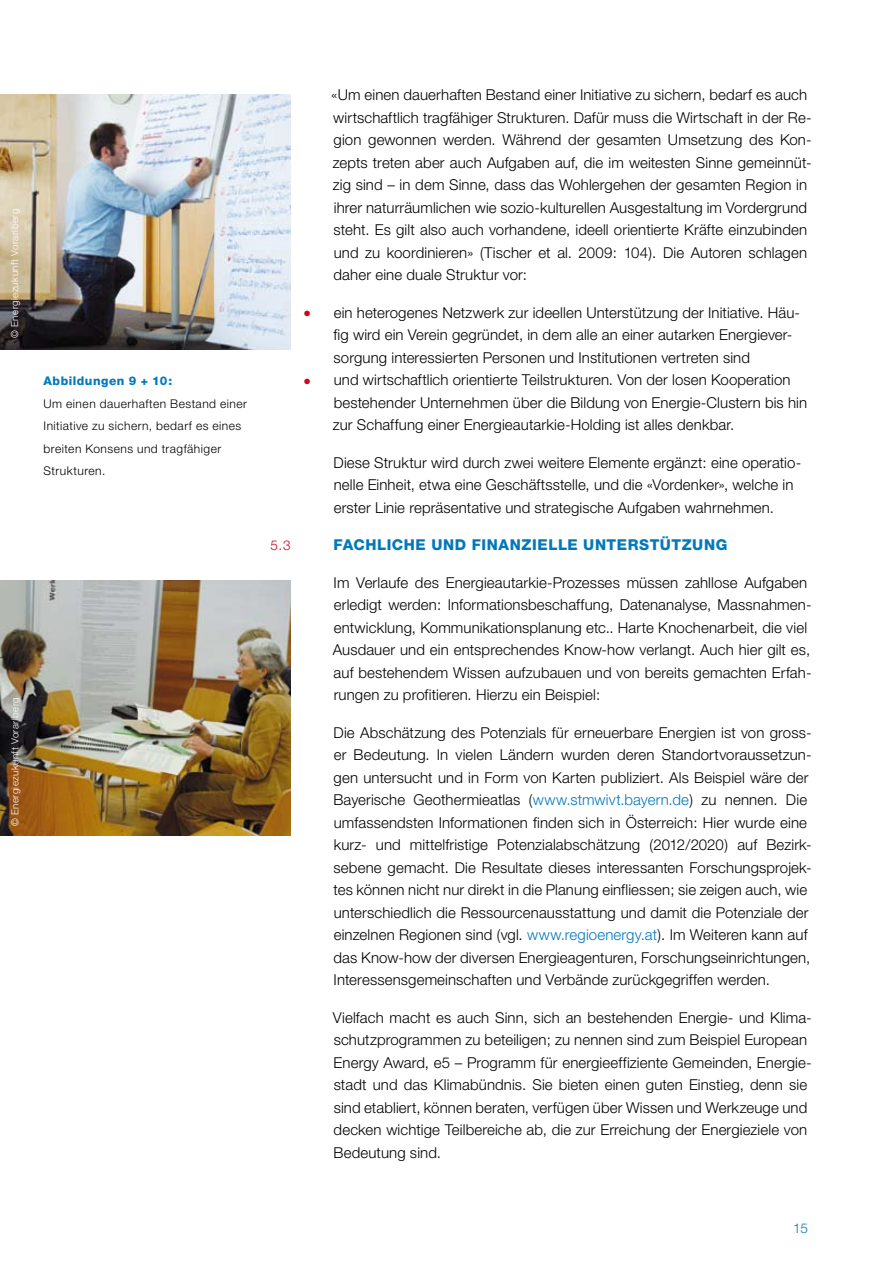
<style>
.page{position:relative;width:893px;height:1263px;background:#fff}
.page>*{position:absolute;margin:0;border:0;box-sizing:border-box;transform-origin:0 0}
.t1{font:800 30px "Helvetica Neue CE";color:#cd071e}
.t2{font:300 15px/22.5px "Helvetica Neue CE";letter-spacing:.01em;color:#000}
.t3{font:800 15px "Helvetica Neue CE";letter-spacing:.045em;color:#0079bc}
.t4{font:300 13.5px "Helvetica Neue CE";color:#cd071e}
.t5{font:300 13.5px "Helvetica Neue CE";color:#0079bc}
.t6{font:300 12px/22.5px "Helvetica Neue CE";letter-spacing:.04em;color:#000}
.t7{font:800 12px "Helvetica Neue CE";letter-spacing:.045em;color:#0079bc}
.t8{font:300 9.75px "Helvetica Neue CE";letter-spacing:.045em;color:#fff}
.s1{color:#0079bc}
</style>
<div class="page">
<img style="left:0;top:581px;width:291px;height:255px">
<img style="left:0;top:95px;width:291px;height:255px">
<p class="t8" style="left:9px;top:338px;width:131px;rotate:-90deg">© Energiezukunft Vorarlberg</p>
<p class="t7" style="left:44px;top:373px;width:130px">ABBILDUNGEN 9 + 10:</p>
<p class="t6" style="left:44px;top:392px;width:205px">U m einen dauerhaften Bestand einer<br>Initiative zu sichern, bedarf es eines breiten Konsens und tragfähiger<br>Strukturen.</p>
<p class="t8" style="left:9px;top:826px;width:131px;rotate:-90deg">© Energiezukunft Vorarlberg</p>
<h1 class="t1" style="left:302px;top:293px;width:11px">·</h1>
<h1 class="t1" style="left:302px;top:360px;width:11px">·</h1>
<p class="t4" style="left:271px;top:537px;width:21px">5.3</p>
<p class="t2" style="left:331px;top:83px;width:482px">«U m einen dauerhaften Bestand einer Initiative zu sichern, bedarf es auch wirtschaftlich tragfähiger Strukturen. Dafür muss die Wirtschaft in der Re&shy;gion gewonnen werden. Während der gesamten U msetzung des Kon&shy;zepts treten aber auch Aufgaben auf, die im weitesten Sinne gemeinnüt&shy;zig sind – in dem Sinne, dass das Wohlergehen der gesamten Region in ihrer naturräumlichen wie sozio-kulturellen Ausgestaltung im Vordergrund steht. Es gilt also auch vorhandene, ideell orientierte Kräfte einzubinden und zu koordinieren» (Tischer et al. 2009: 104). Die Autoren schlagen daher eine duale Struktur vor:</p>
<p class="t2" style="left:333px;top:301px;width:476px">ein heterogenes Netzwerk zur ideellen U nterstützung der Initiative. Häu&shy;fig wird ein Verein gegründet, in dem alle an einer autarken Energiever&shy;sorgung interessierten Personen und Institutionen vertreten sind<br>und wirtschaftlich orientierte Teilstrukturen. Von der losen Kooperation bestehender U nternehmen über die Bildung von Energie-Clustern bis hin zur Schaffung einer Energieautarkie-Holding ist alles denkbar.</p>
<p class="t2" style="left:334px;top:451px;width:469px">Diese Struktur wird durch zwei weitere Elemente ergänzt: eine operatio&shy;nelle Einheit, etwa eine Geschäftsstelle, und die «Vordenker», welche in erster Linie repräsentative und strategische Aufgaben wahrnehmen.</p>
<p class="t3" style="left:334px;top:536px;width:32px">FACHL</p>
<p class="t3" style="left:387px;top:536px;width:18px">ICHE</p>
<p class="t3" style="left:431px;top:536px;width:117px">UND FINANZIELLE</p>
<p class="t3" style="left:583px;top:536px;width:146px">U NTERSTÜTZUNG</p>
<p class="t2" style="left:333px;top:571px;width:480px">Im Verlaufe des Energieautarkie-Prozesses müssen zahllose Aufgaben erledigt werden: Informationsbeschaffung, Datenanalyse, Massnahmen&shy;entwicklung, Kommunikationsplanung etc.. Harte Knochenarbeit, die viel Ausdauer und ein entsprechendes Know-how verlangt. Auch hier gilt es, auf bestehendem Wissen aufzubauen und von bereits gemachten Erfah&shy;rungen zu profitieren. Hierzu ein Beispiel:</p>
<p class="t2" style="left:333px;top:721px;width:480px">Die Abschätzung des Potenzials für erneuerbare Energien ist von gross&shy;er Bedeutung. In vielen Ländern wurden deren Standortvoraussetzun&shy;gen untersucht und in Form von Karten publiziert. Als Beispiel wäre der Bayerische Geothermieatlas (<span class="s1">www.stmwivt.bayern.de</span>) zu nennen. Die umfassendsten Informationen finden sich in Österreich: Hier wurde eine kurz- und mittelfristige Potenzialabschätzung (2012/2020) auf Bezirk&shy;sebene gemacht. Die Resultate dieses interessanten Forschungsprojek&shy;tes können nicht nur direkt in die Planung einfliessen; sie zeigen auch, wie unterschiedlich die Ressourcenausstattung und damit die Potenziale der einzelnen Regionen sind (vgl. <span class="s1">www.regioenergy.at</span>). Im Weiteren kann auf das Know-how der diversen Energieagenturen, Forschungseinrichtungen, Interessensgemeinschaften und Verbände zurückgegriffen werden.</p>
<p class="t2" style="left:333px;top:1006px;width:480px">Vielfach macht es auch Sinn, sich an bestehenden Energie- und Klima&shy;schutzprogrammen zu beteiligen; zu nennen sind zum Beispiel European Energy Award, e5 – Programm für energieeffiziente Gemeinden, Energie&shy;stadt und das Klimabündnis. Sie bieten einen guten Einstieg, denn sie sind etabliert, können beraten, verfügen über Wissen und Werkzeuge und decken wichtige Teilbereiche ab, die zur Erreichung der Energieziele von Bedeutung sind.</p>
<p class="t5" style="left:793px;top:1220px;width:16px">15</p>
</div>
